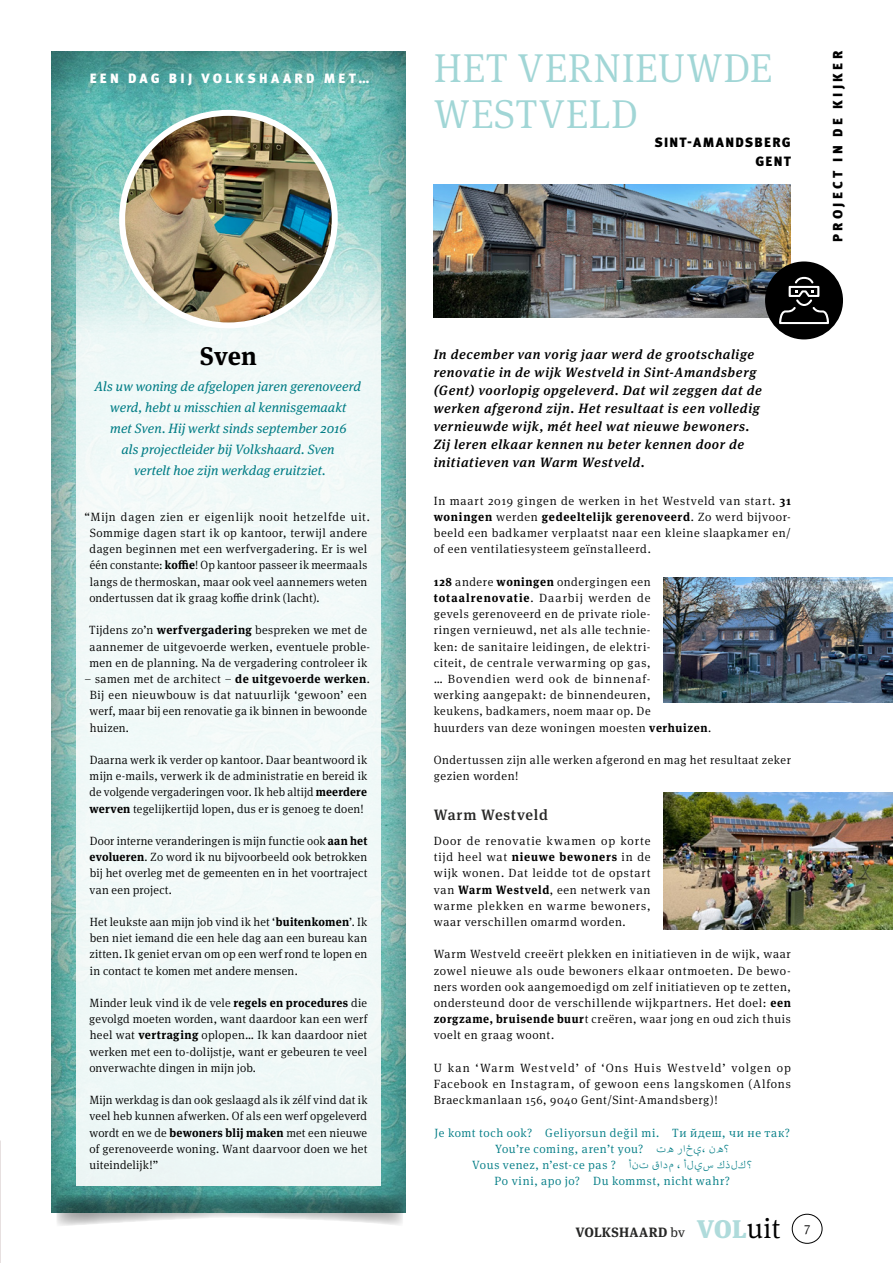
<style>
.page{position:relative;width:893px;height:1263px;background:#fff}
.page>*{position:absolute;margin:0;border:0;box-sizing:border-box;transform-origin:0 0}
.t1{font:300 40.5px/46.5px "Meta Serif Pro";letter-spacing:.015em;color:#a1d6d6}
.t2{font:900 25.5px "Meta Serif Pro";color:#afdbdb}
.t3{font:700 25.5px "Meta Serif Pro";color:#000}
.t4{font:500 15px "Meta Serif Pro";letter-spacing:.045em;color:#272726}
.t5{font:italic 500 13.5px/18px "Meta Serif Pro";letter-spacing:.045em;color:#000}
.t6{font:italic 13.5px/21px "Meta Serif Pro";letter-spacing:.005em;color:#007c85;text-align:center}
.t7{font:900 13.5px "Meta Pro";letter-spacing:.245em;color:#fff}
.t8{font:900 13.5px/18.9px "Meta Pro";letter-spacing:.1em;color:#000;text-align:right}
.t9{font:900 13.5px "Meta Pro";letter-spacing:.24em;color:#000}
.t10{font:700 13.5px "Meta Serif Pro";letter-spacing:.03em;color:#272726}
.t11{font:300 12px/16.2px "Meta Serif Pro";letter-spacing:.035em;color:#000;text-align:justify}
.t12{font:300 12px/16.2px "Meta Serif Pro";letter-spacing:.045em;color:#007c85}
.t13{font:300 12px "Calibri";color:#007c85}
.s1{font-weight:700}
.s2{font-weight:400}
.s3{font-weight:300;font-size:28.65px;color:#000}
</style>
<div class="page">
<div style="left:37px;top:40px;width:381px;height:1173px;background:#000;opacity:.5"></div>
<svg style="left:56px;top:1195px;width:347px;height:31px"></svg>
<div style="left:76px;top:197px;width:305px;height:988px;background:#f0f9f8"></div>
<img style="left:434px;top:184px;width:357px;height:133px">
<div style="left:765px;top:261px;width:78px;height:78px;background:#000;border-radius:50%"></div>
<svg style="left:779px;top:277px;width:50px;height:47px"></svg>
<img style="left:663px;top:577px;width:230px;height:125px">
<img style="left:122px;top:113px;width:213px;height:212px;border-radius:106px">
<div style="left:119px;top:110px;width:219px;height:218px;border:6px solid #fff;border-radius:50%"></div>
<img style="left:663px;top:793px;width:230px;height:136px">
<svg style="left:0;top:1140px;width:1px;height:123px"></svg>
<div style="left:792px;top:1214px;width:30px;height:30px;border:1px solid #000;border-radius:50%"></div>
<p class="t7" style="left:90px;top:68px;width:281px">EEN DAG BIJ VOLKSHAARD MET…</p>
<h2 class="t3" style="left:200px;top:336px;width:58px">Sven</h2>
<p class="t6" style="left:95px;top:375px;width:268px">Als uw woning de afgelopen jaren gerenoveerd werd, hebt u misschien al kennisgemaakt<br>met Sven. Hij werkt sinds september 2016<br>als projectleider bij Volkshaard. Sven<br>vertelt hoe zijn werkdag eruitziet.</p>
<p class="t11" style="left:89px;top:508px;width:282px;text-align:left;text-indent:-5px">“Mijn dagen zien er eigenlijk nooit hetzelfde uit.<br>Sommige dagen start ik op kantoor, terwijl andere dagen beginnen met een werfvergadering. Er is wel één constante: <span class="s1">koffie</span>! Op kantoor passeer ik meermaals langs de thermoskan, maar ook veel aannemers weten ondertussen dat ik graag koffie drink (lacht).</p>
<p class="t11" style="left:89px;top:621px;width:282px;text-align:left">Tijdens zo’n <span class="s1">werfvergadering</span> bespreken we met de aannemer de uitgevoerde werken, eventuele proble&shy;men en de planning. Na de vergadering controleer ik</p>
<p class="t11" style="left:89px;top:670px;width:282px;text-align:left;text-indent:-5px">– samen met de architect – <span class="s1">de uitgevoerde werken</span>.<br>Bij een nieuwbouw is dat natuurlijk ‘gewoon’ een werf, maar bij een renovatie ga ik binnen in bewoonde huizen.</p>
<p class="t11" style="left:90px;top:751px;width:279px">Daarna werk ik verder op kantoor. Daar beantwoord ik mijn e-mails, verwerk ik de administratie en bereid ik de volgende vergaderingen voor. Ik heb altijd <span class="s1">meerdere werven</span> tegelijkertijd lopen, dus er is genoeg te doen!</p>
<p class="t11" style="left:89px;top:832px;width:280px">Door interne veranderingen is mijn functie ook <span class="s1">aan het evolueren</span>. Zo word ik nu bijvoorbeeld ook betrokken bij het overleg met de gemeenten en in het voortraject van een project.</p>
<p class="t11" style="left:90px;top:913px;width:279px">Het leukste aan mijn job vind ik het ‘<span class="s1">buitenkomen</span>’. Ik ben niet iemand die een hele dag aan een bureau kan zitten. Ik geniet ervan om op een werf rond te lopen en in contact te komen met andere mensen.</p>
<p class="t11" style="left:89px;top:994px;width:280px">Minder leuk vind ik de vele <span class="s1">regels en procedures</span> die gevolgd moeten worden, want daardoor kan een werf heel wat <span class="s1">vertraging</span> oplopen… Ik kan daardoor niet werken met een to-dolijstje, want er gebeuren te veel onverwachte dingen in mijn job.</p>
<p class="t11" style="left:89px;top:1091px;width:280px">Mijn werkdag is dan ook geslaagd als ik zélf vind dat ik veel heb kunnen afwerken. Of als een werf opgeleverd wordt en we de <span class="s1">bewoners blij maken</span> met een nieuwe of gerenoveerde woning. Want daarvoor doen we het uiteindelijk!”</p>
<h1 class="t1" style="left:434px;top:43px;width:340px">HET VERNIEUWDE<br>WESTVELD</h1>
<p class="t8" style="left:654px;top:133px;width:138px">SINT-AMANDSBERG<br>GENT</p>
<p class="t9" style="left:827px;top:242px;width:192px;rotate:-90deg">PROJECT IN DE KIJKER</p>
<p class="t5" style="left:434px;top:344px;width:330px">In december van vorig jaar werd de grootschalige renovatie in de wijk Westveld in Sint-Amandsberg (Gent) voorlopig opgeleverd. Dat wil zeggen dat de werken afgerond zijn. Het resultaat is een volledig vernieuwde wijk, mét heel wat nieuwe bewoners.<br>Zij leren elkaar kennen nu beter kennen door de initiatieven van Warm Westveld.</p>
<p class="t11" style="left:434px;top:492px;width:359px">In maart 2019 gingen de werken in het Westveld van start. <span class="s1">31 woningen</span> werden <span class="s1">gedeeltelijk gerenoveerd</span>. Zo werd bijvoor&shy;beeld een badkamer verplaatst naar een kleine slaapkamer en/ of een ventilatiesysteem geïnstalleerd.</p>
<p class="t11" style="left:434px;top:573px;width:279px;text-align:left"><span class="s1">128</span> andere <span class="s1">woningen</span> ondergingen een <span class="s1">totaalrenovatie</span>. Daarbij werden de<br>gevels gerenoveerd en de private riole-<br>ringen vernieuwd, net als alle technie-<br>ken: de sanitaire leidingen, de elektri-<br>citeit, de centrale verwarming op gas,<br>… Bovendien werd ook de binnenaf-<br>werking aangepakt: de binnendeuren,<br>keukens, badkamers, noem maar op. De<br>huurders van deze woningen moesten <span class="s1">verhuizen</span>.</p>
<p class="t11" style="left:434px;top:751px;width:359px">Ondertussen zijn alle werken afgerond en mag het resultaat zeker gezien worden!</p>
<p class="t4" style="left:434px;top:803px;width:116px">Warm Westveld</p>
<p class="t11" style="left:434px;top:832px;width:218px">Door de renovatie kwamen op korte tijd heel wat <span class="s1">nieuwe bewoners</span> in de wijk wonen. Dat leidde tot de opstart van <span class="s1">Warm Westveld</span>, een netwerk van warme plekken en warme bewoners, waar verschillen omarmd worden.</p>
<p class="t11" style="left:434px;top:945px;width:359px">Warm Westveld creeërt plekken en initiatieven in de wijk, waar zowel nieuwe als oude bewoners elkaar ontmoeten. De bewo&shy;ners worden ook aangemoedigd om zelf initiatieven op te zetten, ondersteund door de verschillende wijkpartners. Het doel: <span class="s1">een zorgzame, bruisende buur</span>t creëren, waar jong en oud zich thuis voelt en graag woont.</p>
<p class="t11" style="left:434px;top:1059px;width:359px">U kan ‘Warm Westveld’ of ‘Ons Huis Westveld’ volgen op Facebook en Instagram, of gewoon eens langskomen (Alfons Braeckmanlaan 156, 9040 Gent/Sint-Amandsberg)!</p>
<p class="t12" style="left:495px;top:1124px;width:296px;text-indent:-61px">Je komt toch ook? Geliyorsun değil mi. Ти йдеш, чи не так?<br>You’re coming, aren’t you?</p>
<p class="t13" style="left:656px;top:1141px;width:75px">ت ه ځار ې ، ن ه ؟</p>
<p class="t12" style="left:472px;top:1156px;width:145px">Vous venez, n’est-ce pas ?</p>
<p class="t13" style="left:629px;top:1157px;width:125px">نأ ت ق مدا ، لأ ي س ك لذ ك ؟</p>
<p class="t12" style="left:495px;top:1172px;width:237px">Po vini, apo jo? Du kommst, nicht wahr?</p>
<p class="t10" style="left:575px;top:1221px;width:111px">VOLKSHAARD <span class="s2">bv</span></p>
<h2 class="t2" style="left:696px;top:1207px;width:115px">VOL<span class="s3">uit</span> <sup>7</sup></h2>
</div>
